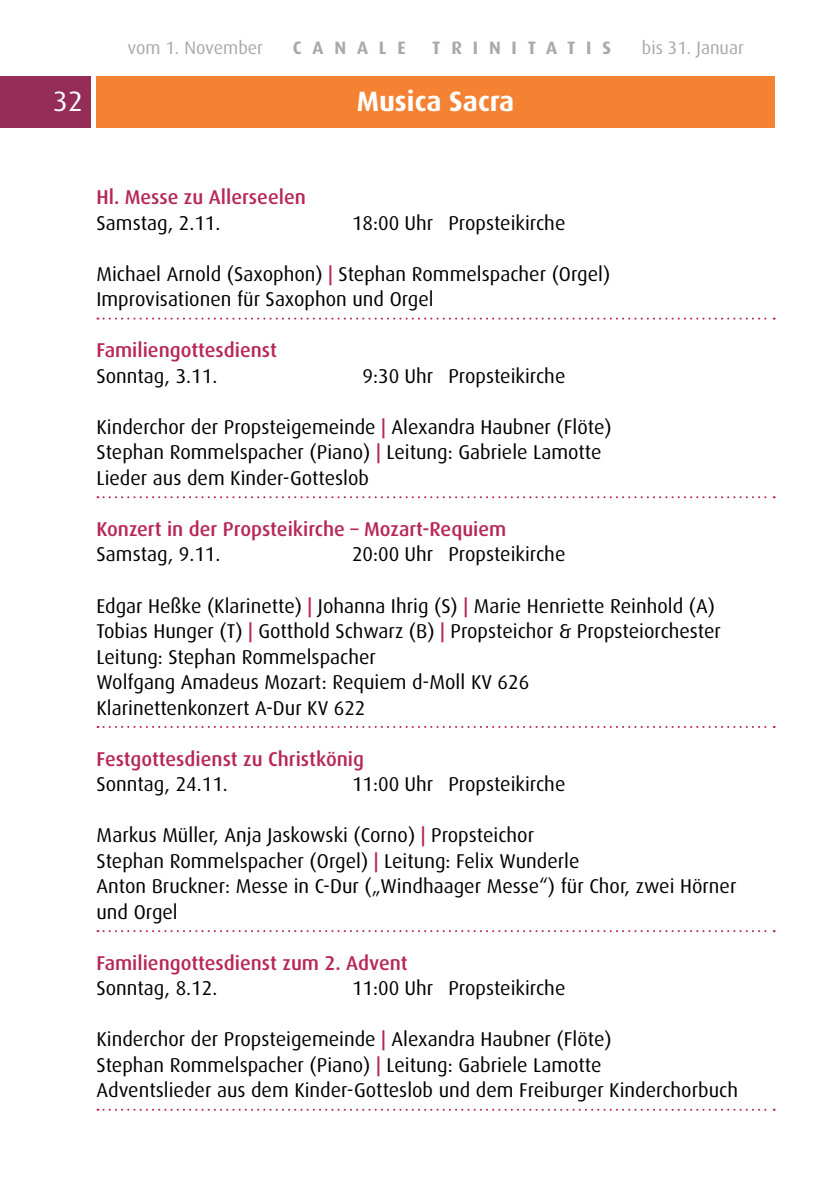
<style>
.page{position:relative;width:840px;height:1191px;background:#fff}
.page>*{position:absolute;margin:0;border:0;box-sizing:border-box;transform-origin:0 0}
.t1{font:700 28px "Dax";color:#fff}
.t2{font:28px "Dax";color:#fff}
.t3{font:20px/25.6px "Dax";color:#000}
.t4{font:500 20px "Dax";color:#b72755}
.t5{font:18px "Dax";color:#a7a9ac}
.t6{font:700 18px "Dax";letter-spacing:.6em;color:#a7a9ac}
.s1{font-weight:500;color:#b72755}
</style>
<div class="page">
<div style="left:0;top:77px;width:91px;height:51px;background:#942d58"></div>
<div style="left:96px;top:77px;width:678px;height:51px;background:#f58233"></div>
<svg style="left:97px;top:317px;width:677px;height:2px"></svg>
<svg style="left:97px;top:496px;width:677px;height:2px"></svg>
<svg style="left:97px;top:726px;width:677px;height:2px"></svg>
<svg style="left:97px;top:930px;width:677px;height:2px"></svg>
<svg style="left:97px;top:1108px;width:677px;height:2px"></svg>
<p class="t5" style="left:127px;top:37px;width:137px">vom 1. November</p>
<p class="t6" style="left:293px;top:37px;width:114px">CANALE</p>
<p class="t6" style="left:432px;top:37px;width:180px">TRINITATIS</p>
<p class="t5" style="left:641px;top:37px;width:103px">bis 31. Januar</p>
<h1 class="t2" style="left:53px;top:85px;width:31px">32</h1>
<h1 class="t1" style="left:356px;top:85px;width:159px">Musica Sacra</h1>
<p class="t4" style="left:96px;top:186px;width:211px">Hl. Messe zu Allerseelen</p>
<p class="t3" style="left:96px;top:210px;width:125px">Samstag, 2.11.</p>
<p class="t3" style="left:352px;top:210px;width:215px">18:00 Uhr Propsteikirche</p>
<p class="t3" style="left:96px;top:261px;width:515px">Michael Arnold (Saxophon) <span class="s1">|</span> Stephan Rommelspacher (Orgel)<br>Improvisationen für Saxophon und Orgel</p>
<p class="t4" style="left:96px;top:339px;width:182px">Familiengottesdienst</p>
<p class="t3" style="left:96px;top:363px;width:122px">Sonntag, 3.11.</p>
<p class="t3" style="left:362px;top:363px;width:204px">9:30 Uhr Propsteikirche</p>
<p class="t3" style="left:96px;top:414px;width:516px">Kinderchor der Propsteigemeinde <span class="s1">|</span> Alexandra Haubner (Flöte)<br>Stephan Rommelspacher (Piano) <span class="s1">|</span> Leitung: Gabriele Lamotte<br>Lieder aus dem Kinder-Gotteslob</p>
<p class="t4" style="left:96px;top:518px;width:411px">Konzert in der Propsteikirche – Mozart-Requiem</p>
<p class="t3" style="left:96px;top:542px;width:125px">Samstag, 9.11.</p>
<p class="t3" style="left:352px;top:542px;width:215px">20:00 Uhr Propsteikirche</p>
<p class="t3" style="left:96px;top:593px;width:625px">Edgar Heßke (Klarinette) <span class="s1">|</span> Johanna Ihrig (S) <span class="s1">|</span> Marie Henriette Reinhold (A)<br>Tobias Hunger (T) <span class="s1">|</span> Gotthold Schwarz (B) <span class="s1">|</span> Propsteichor &amp; Propsteiorchester Leitung: Stephan Rommelspacher<br>Wolfgang Amadeus Mozart: Requiem d-Moll KV 626<br>Klarinettenkonzert A-Dur KV 622</p>
<p class="t4" style="left:96px;top:747px;width:269px">Festgottesdienst zu Christkönig</p>
<p class="t3" style="left:96px;top:771px;width:133px">Sonntag, 24.11.</p>
<p class="t3" style="left:352px;top:771px;width:215px">11:00 Uhr Propsteikirche</p>
<p class="t3" style="left:96px;top:822px;width:641px">Markus Müller, Anja Jaskowski (Corno) <span class="s1">|</span> Propsteichor<br>Stephan Rommelspacher (Orgel) <span class="s1">|</span> Leitung: Felix Wunderle<br>Anton Bruckner: Messe in C-Dur („Windhaager Messe“) für Chor, zwei Hörner und Orgel</p>
<p class="t4" style="left:96px;top:951px;width:312px">Familiengottesdienst zum 2. Advent</p>
<p class="t3" style="left:96px;top:975px;width:122px">Sonntag, 8.12.</p>
<p class="t3" style="left:352px;top:975px;width:215px">11:00 Uhr Propsteikirche</p>
<p class="t3" style="left:96px;top:1026px;width:642px">Kinderchor der Propsteigemeinde <span class="s1">|</span> Alexandra Haubner (Flöte)<br>Stephan Rommelspacher (Piano) <span class="s1">|</span> Leitung: Gabriele Lamotte<br>Adventslieder aus dem Kinder-Gotteslob und dem Freiburger Kinderchorbuch</p>
</div>
